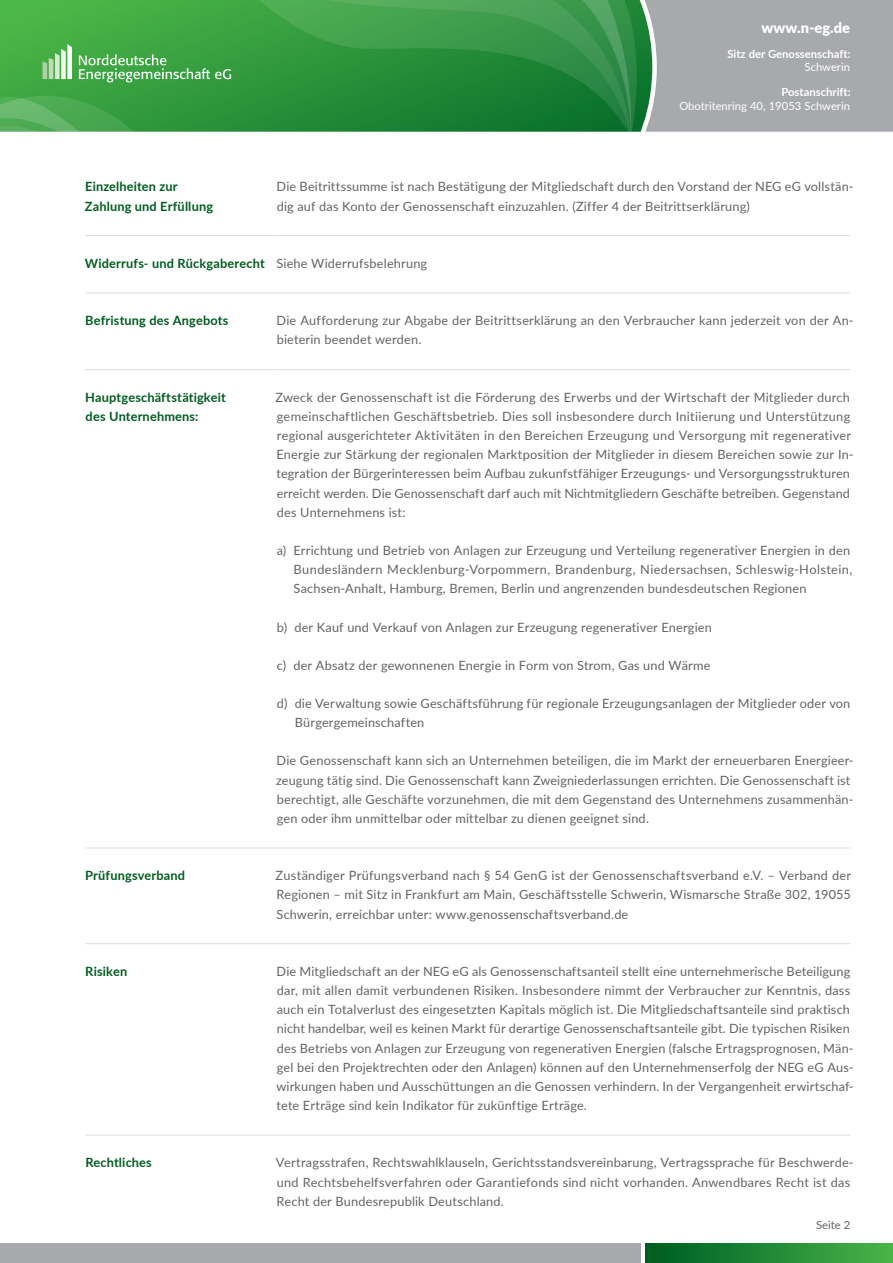
<style>
.page{position:relative;width:893px;height:1263px;background:#fff}
.page>*{position:absolute;margin:0;border:0;box-sizing:border-box;transform-origin:0 0}
.t1{font:900 14.7px "Lato";color:#fff}
.t2{font:12.75px/19.2px "Lato";letter-spacing:.015em;color:#636366}
.t3{font:700 12.75px/19.2px "Lato";letter-spacing:.015em;color:#015c20}
.t4{font:11.25px "Lato";color:#fff}
.t5{font:700 11.25px "Lato";color:#fff}
.t6{font:11.25px "Lato";color:#636366}
.s1{font-weight:400;color:#636366}
</style>
<div class="page">
<div style="left:0;top:0;width:893px;height:134px;background:linear-gradient(to bottom,#4db748,#2d953b)"></div>
<div style="left:645px;top:1244px;width:248px;height:19px;background:linear-gradient(to right,#005d23,#49b448)"></div>
<div style="left:0;top:1244px;width:641px;height:19px;background:#a8a9ad"></div>
<svg style="left:0;top:96px;width:136px;height:36px;background:#4faa56"></svg>
<svg style="left:221px;top:0;width:210px;height:132px;background:#31973f"></svg>
<svg style="left:431px;top:0;width:462px;height:132px;background:#6d9b7a"></svg>
<hr style="left:0;top:132px;width:893px;height:4px;background:#fff">
<svg style="left:79px;top:54px;width:152px;height:28px;background:#5fb465"></svg>
<svg style="left:43px;top:44px;width:29px;height:35px"></svg>
<hr style="left:85px;top:235px;width:191px;height:1px;background:#dcdddf">
<hr style="left:276px;top:235px;width:574px;height:1px;background:#dcdddf">
<hr style="left:85px;top:293px;width:191px;height:1px;background:#dcdddf">
<hr style="left:276px;top:293px;width:574px;height:1px;background:#dcdddf">
<hr style="left:85px;top:369px;width:191px;height:1px;background:#dcdddf">
<hr style="left:276px;top:369px;width:574px;height:1px;background:#dcdddf">
<hr style="left:85px;top:848px;width:191px;height:1px;background:#dcdddf">
<hr style="left:276px;top:848px;width:574px;height:1px;background:#dcdddf">
<hr style="left:85px;top:943px;width:191px;height:1px;background:#dcdddf">
<hr style="left:276px;top:943px;width:574px;height:1px;background:#dcdddf">
<hr style="left:85px;top:1135px;width:191px;height:1px;background:#dcdddf">
<hr style="left:276px;top:1135px;width:574px;height:1px;background:#dcdddf">
<p class="t1" style="left:762px;top:17px;width:90px">www.n-eg.de</p>
<p class="t5" style="left:727px;top:45px;width:125px">Sitz der Genossenschaft:</p>
<p class="t4" style="left:805px;top:59px;width:47px">Schwerin</p>
<p class="t5" style="left:781px;top:84px;width:71px">Postanschrift:</p>
<p class="t4" style="left:679px;top:97px;width:172px">Obotritenring 40, 19053 Schwerin</p>
<p class="t3" style="left:85px;top:177px;width:130px">Einzelheiten zur<br>Zahlung und Erfüllung</p>
<p class="t2" style="left:276px;top:177px;width:579px">Die Beitrittssumme ist nach Bestätigung der Mitgliedschaft durch den Vorstand der NEG eG vollstän&shy;dig auf das Konto der Genossenschaft einzuzahlen. (Ziffer 4 der Beitrittserklärung)</p>
<p class="t3" style="left:85px;top:253px;width:344px">Widerrufs- und Rückgaberecht <span class="s1">Siehe Widerrufsbelehrung</span></p>
<p class="t3" style="left:85px;top:310px;width:145px">Befristung des Angebots</p>
<p class="t2" style="left:277px;top:311px;width:579px">Die Aufforderung zur Abgabe der Beitrittserklärung an den Verbraucher kann jederzeit von der An&shy;bieterin beendet werden.</p>
<p class="t3" style="left:85px;top:387px;width:142px">Hauptgeschäftstätigkeit des Unternehmens:</p>
<p class="t2" style="left:276px;top:387px;width:579px">Zweck der Genossenschaft ist die Förderung des Erwerbs und der Wirtschaft der Mitglieder durch gemeinschaftlichen Geschäftsbetrieb. Dies soll insbesondere durch Initiierung und Unterstützung regional ausgerichteter Aktivitäten in den Bereichen Erzeugung und Versorgung mit regenerativer Energie zur Stärkung der regionalen Marktposition der Mitglieder in diesem Bereichen sowie zur In&shy;tegration der Bürgerinteressen beim Aufbau zukunfstfähiger Erzeugungs- und Versorgungsstrukturen erreicht werden. Die Genossenschaft darf auch mit Nichtmitgliedern Geschäfte betreiben. Gegenstand des Unternehmens ist:</p>
<p class="t2" style="left:294px;top:540px;width:560px;text-indent:-17px">a) Errichtung und Betrieb von Anlagen zur Erzeugung und Verteilung regenerativer Energien in den<br>Bundesländern Mecklenburg-Vorpommern, Brandenburg, Niedersachsen, Schleswig-Holstein,<br>Sachsen-Anhalt, Hamburg, Bremen, Berlin und angrenzenden bundesdeutschen Regionen</p>
<p class="t2" style="left:277px;top:617px;width:437px">b) der Kauf und Verkauf von Anlagen zur Erzeugung regenerativer Energien</p>
<p class="t2" style="left:277px;top:655px;width:435px">c) der Absatz der gewonnenen Energie in Form von Strom, Gas und Wärme</p>
<p class="t2" style="left:295px;top:693px;width:557px;text-indent:-18px">d) die Verwaltung sowie Geschäftsführung für regionale Erzeugungsanlagen der Mitglieder oder von<br>Bürgergemeinschaften</p>
<p class="t2" style="left:276px;top:751px;width:579px">Die Genossenschaft kann sich an Unternehmen beteiligen, die im Markt der erneuerbaren Energieer&shy;zeugung tätig sind. Die Genossenschaft kann Zweigniederlassungen errichten. Die Genossenschaft ist berechtigt, alle Geschäfte vorzunehmen, die mit dem Gegenstand des Unternehmens zusammenhän&shy;gen oder ihm unmittelbar oder mittelbar zu dienen geeignet sind.</p>
<p class="t3" style="left:85px;top:865px;width:101px">Prüfungsverband</p>
<p class="t2" style="left:276px;top:865px;width:577px;text-align:justify">Zuständiger Prüfungsverband nach § 54 GenG ist der Genossenschaftsverband e.V. – Verband der Regionen – mit Sitz in Frankfurt am Main, Geschäftsstelle Schwerin, Wismarsche Straße 302, 19055<br>Schwerin, erreichbar unter: www.genossenschaftsverband.de</p>
<p class="t3" style="left:85px;top:961px;width:43px">Risiken</p>
<p class="t2" style="left:276px;top:961px;width:579px">Die Mitgliedschaft an der NEG eG als Genossenschaftsanteil stellt eine unternehmerische Beteiligung dar, mit allen damit verbundenen Risiken. Insbesondere nimmt der Verbraucher zur Kenntnis, dass auch ein Totalverlust des eingesetzten Kapitals möglich ist. Die Mitgliedschaftsanteile sind praktisch nicht handelbar, weil es keinen Markt für derartige Genossenschaftsanteile gibt. Die typischen Risiken des Betriebs von Anlagen zur Erzeugung von regenerativen Energien (falsche Ertragsprognosen, Män&shy;gel bei den Projektrechten oder den Anlagen) können auf den Unternehmenserfolg der NEG eG Aus&shy;wirkungen haben und Ausschüttungen an die Genossen verhindern. In der Vergangenheit erwirtschaf&shy;tete Erträge sind kein Indikator für zukünftige Erträge.</p>
<p class="t3" style="left:85px;top:1152px;width:68px">Rechtliches</p>
<p class="t2" style="left:276px;top:1152px;width:579px">Vertragsstrafen, Rechtswahlklauseln, Gerichtsstandsvereinbarung, Vertragssprache für Beschwerde&shy;und Rechtsbehelfsverfahren oder Garantiefonds sind nicht vorhanden. Anwendbares Recht ist das<br>Recht der Bundesrepublik Deutschland.</p>
<p class="t6" style="left:816px;top:1217px;width:36px">Seite 2</p>
</div>
